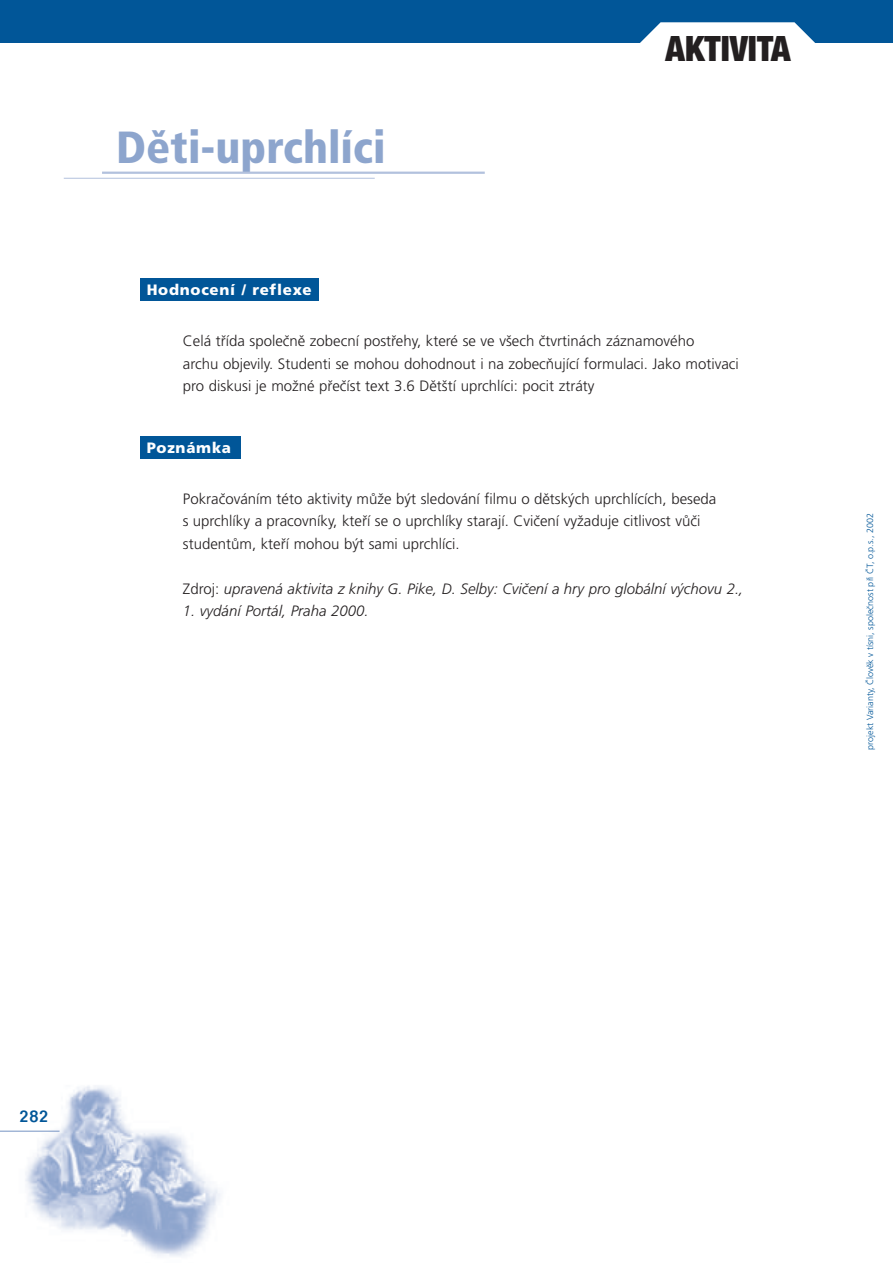
<style>
.page{position:relative;width:893px;height:1263px;background:#fff}
.page>*{position:absolute;margin:0;border:0;box-sizing:border-box;transform-origin:0 0}
.t1{font:900 condensed 45px "Frutiger CE";color:#8da5cd}
.t2{font:900 condensed 34.95px "Helvetica Neue CE";color:#231f20}
.t3{font:500 18px "Folio TEE";color:#015698}
.t4{font:300 15px/22.5px "Frutiger CE";color:#231f20}
.t5{font:italic 300 15px "Frutiger CE";color:#231f20}
.t6{font:900 15px "Frutiger CE";letter-spacing:.05em;color:#fff}
.t7{font:300 9px "Frutiger CE";color:#015698}
.s1{font-style:normal}
</style>
<div class="page">
<img style="left:0;top:1086px;width:221px;height:170px">
<hr style="left:0;top:1131px;width:60px;height:1px;background:#7593c2">
<div style="left:140px;top:279px;width:179px;height:22px;background:#015698"></div>
<div style="left:140px;top:436px;width:101px;height:23px;background:#015698"></div>
<hr style="left:102px;top:172px;width:383px;height:2px;background:#b2c1dd">
<hr style="left:64px;top:178px;width:311px;height:1px;background:#b2c1dd">
<div style="left:0;top:0;width:893px;height:43px;background:#015698"></div>
<svg style="left:640px;top:22px;width:175px;height:21px;background:#dee9f1"></svg>
<h1 class="t1" style="left:116px;top:122px;width:271px">Děti-uprchlíci</h1>
<h2 class="t2" style="left:666px;top:29px;width:127px">AKTIVITA</h2>
<p class="t6" style="left:147px;top:281px;width:167px">Hodnocení / reflexe</p>
<p class="t4" style="left:183px;top:329px;width:557px">Celá třída společně zobecní postřehy, které se ve všech čtvrtinách záznamového<br>archu objevily. Studenti se mohou dohodnout i na zobecňující formulaci. Jako motivaci pro diskusi je možné přečíst text 3.6 Dětští uprchlíci: pocit ztráty</p>
<p class="t6" style="left:147px;top:439px;width:86px">Poznámka</p>
<p class="t4" style="left:183px;top:487px;width:535px">Pokračováním této aktivity může být sledování filmu o dětských uprchlících, beseda s uprchlíky a pracovníky, kteří se o uprchlíky starají. Cvičení vyžaduje citlivost vůči studentům, kteří mohou být sami uprchlíci.</p>
<p class="t5" style="left:183px;top:580px;width:562px"><span class="s1">Zdroj:</span> upravená aktivita z knihy G. Pike, D. Selby: Cvičení a hry pro globální výchovu 2.,</p>
<p class="t5" style="left:183px;top:602px;width:187px">1. vydání Portál, Praha 2000.</p>
<p class="t7" style="left:865px;top:749px;width:238px;rotate:-90deg">projekt Varianty, Člověk v tísni, společnost při ČT, o.p.s., 2002</p>
<p class="t3" style="left:19px;top:1106px;width:31px">282</p>
</div>
